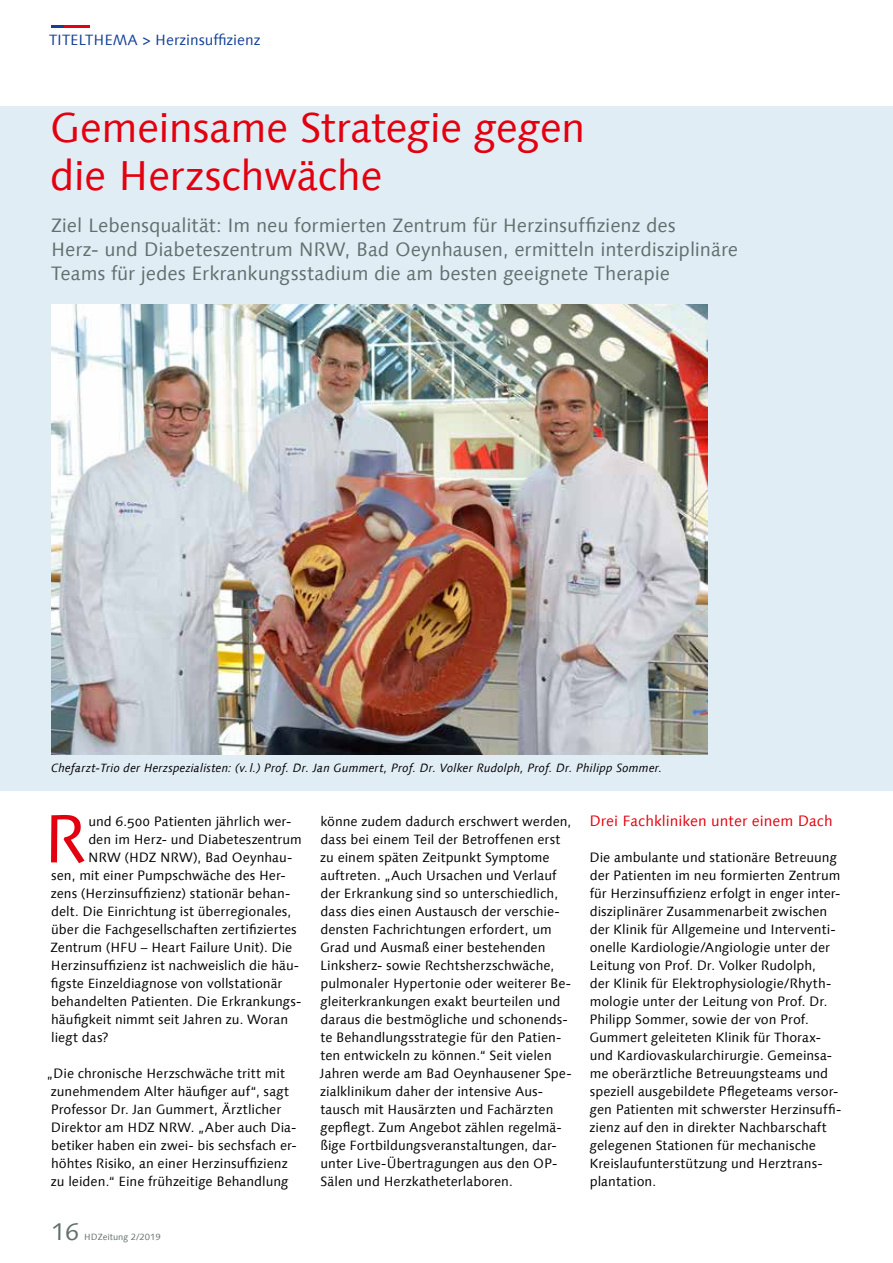
<style>
.page{position:relative;width:893px;height:1263px;background:#fff}
.page>*{position:absolute;margin:0;border:0;box-sizing:border-box;transform-origin:0 0}
.t1{font:68.1px "Linotype Syntax Com";color:#e3000f}
.t2{font:42px/48px "Linotype Syntax Com";letter-spacing:-.015em;color:#e3000f}
.t3{font:24px "Linotype Syntax Com";color:#61706d}
.t4{font:19.5px/24px "Linotype Syntax Com";letter-spacing:-.005em;color:#61706d}
.t5{font:15px "Linotype Syntax Com";letter-spacing:.005em;color:#e3000f}
.t6{font:15px "Linotype Syntax Com";color:#134094}
.t7{font:13.5px/18px "Linotype Syntax Com";color:#000}
.t8{font:italic 12px "Linotype Syntax Com";letter-spacing:.005em;color:#000}
.t9{font:9px "Linotype Syntax Com";color:#61706d}
</style>
<div class="page">
<hr style="left:64px;top:26px;width:25px;height:2px;background:#e3000f">
<svg style="left:51px;top:26px;width:13px;height:2px"></svg>
<div style="left:0;top:106px;width:893px;height:684px;background:#e1edf5"></div>
<img style="left:51px;top:304px;width:656px;height:450px">
<p class="t6" style="left:49px;top:31px;width:213px">TITELTHEMA &gt; Herzinsuffizienz</p>
<h2 class="t2" style="left:50px;top:103px;width:537px">Gemeinsame Strategie gegen die Herzschwäche</h2>
<h3 class="t4" style="left:51px;top:213px;width:689px">Ziel Lebensqualität: Im neu formierten Zentrum für Herzinsuffizienz des<br>Herz- und Diabeteszentrum NRW, Bad Oeynhausen, ermitteln interdisziplinäre<br>Teams für jedes Erkrankungsstadium die am besten geeignete Therapie</h3>
<p class="t8" style="left:51px;top:761px;width:613px">Chefarzt-Trio der Herzspezialisten: (v.l.) Prof. Dr. Jan Gummert, Prof. Dr. Volker Rudolph, Prof. Dr. Philipp Sommer.</p>
<h1 class="t1" style="left:43px;top:796px;width:44px">R</h1>
<p class="t7" style="left:88px;top:813px;width:204px">und 6.500 Patienten jährlich wer-</p>
<p class="t7" style="left:88px;top:831px;width:215px">den im Herz- und Diabeteszentrum</p>
<p class="t7" style="left:88px;top:849px;width:206px">NRW (HDZ NRW), Bad Oeynhau-</p>
<p class="t7" style="left:51px;top:867px;width:236px">sen, mit einer Pumpschwäche des Her-</p>
<p class="t7" style="left:51px;top:885px;width:241px">zens (Herzinsuffizienz) stationär behan-</p>
<p class="t7" style="left:51px;top:903px;width:242px">delt. Die Einrichtung ist überregionales,</p>
<p class="t7" style="left:51px;top:921px;width:247px">über die Fachgesellschaften zertifiziertes</p>
<p class="t7" style="left:50px;top:939px;width:243px">Zentrum (HFU – Heart Failure Unit). Die</p>
<p class="t7" style="left:51px;top:957px;width:250px">Herzinsuffizienz ist nachweislich die häu-</p>
<p class="t7" style="left:51px;top:975px;width:233px">figste Einzeldiagnose von vollstationär</p>
<p class="t7" style="left:51px;top:992px;width:252px">behandelten Patienten. Die Erkrankungs-</p>
<p class="t7" style="left:51px;top:1010px;width:239px">häufigkeit nimmt seit Jahren zu. Woran</p>
<p class="t7" style="left:51px;top:1028px;width:59px">liegt das?</p>
<p class="t7" style="left:47px;top:1064px;width:251px">„Die chronische Herzschwäche tritt mit zunehmendem Alter häufiger auf“, sagt Professor Dr. Jan Gummert, Ärztlicher Direktor am HDZ NRW. „Aber auch Dia&shy;betiker haben ein zwei- bis sechsfach er&shy;höhtes Risiko, an einer Herzinsuffizienz zu leiden.“ Eine frühzeitige Behandlung</p>
<h3 class="t3" style="left:51px;top:1217px;width:30px">16</h3>
<p class="t9" style="left:84px;top:1232px;width:78px">HDZeitung 2/2019</p>
<p class="t7" style="left:320px;top:812px;width:253px">könne zudem dadurch erschwert werden, dass bei einem Teil der Betroffenen erst zu einem späten Zeitpunkt Symptome auftreten. „Auch Ursachen und Verlauf der Erkrankung sind so unterschiedlich, dass dies einen Austausch der verschie&shy;densten Fachrichtungen erfordert, um Grad und Ausmaß einer bestehenden Linksherz- sowie Rechtsherzschwäche, pulmonaler Hypertonie oder weiterer Be&shy;gleiterkrankungen exakt beurteilen und daraus die bestmögliche und schonends&shy;te Behandlungsstrategie für den Patien&shy;ten entwickeln zu können.“ Seit vielen Jahren werde am Bad Oeynhausener Spe&shy;zialklinikum daher der intensive Aus&shy;tausch mit Hausärzten und Fachärzten gepflegt. Zum Angebot zählen regelmä&shy;ßige Fortbildungsveranstaltungen, dar&shy;unter Live-Übertragungen aus den OP-Sälen und Herzkatheterlaboren.</p>
<p class="t5" style="left:589px;top:812px;width:245px">Drei Fachkliniken unter einem Dach</p>
<p class="t7" style="left:589px;top:849px;width:253px">Die ambulante und stationäre Betreuung der Patienten im neu formierten Zentrum für Herzinsuffizienz erfolgt in enger inter&shy;disziplinärer Zusammenarbeit zwischen der Klinik für Allgemeine und Interventi&shy;onelle Kardiologie/Angiologie unter der Leitung von Prof. Dr. Volker Rudolph,<br>der Klinik für Elektrophysiologie/Rhyth&shy;mologie unter der Leitung von Prof. Dr.<br>Philipp Sommer, sowie der von Prof.<br>Gummert geleiteten Klinik für Thorax&shy;und Kardiovaskularchirurgie. Gemeinsa&shy;me oberärztliche Betreuungsteams und speziell ausgebildete Pflegeteams versor&shy;gen Patienten mit schwerster Herzinsuffi&shy;zienz auf den in direkter Nachbarschaft gelegenen Stationen für mechanische Kreislaufunterstützung und Herztrans&shy;plantation.</p>
</div>
